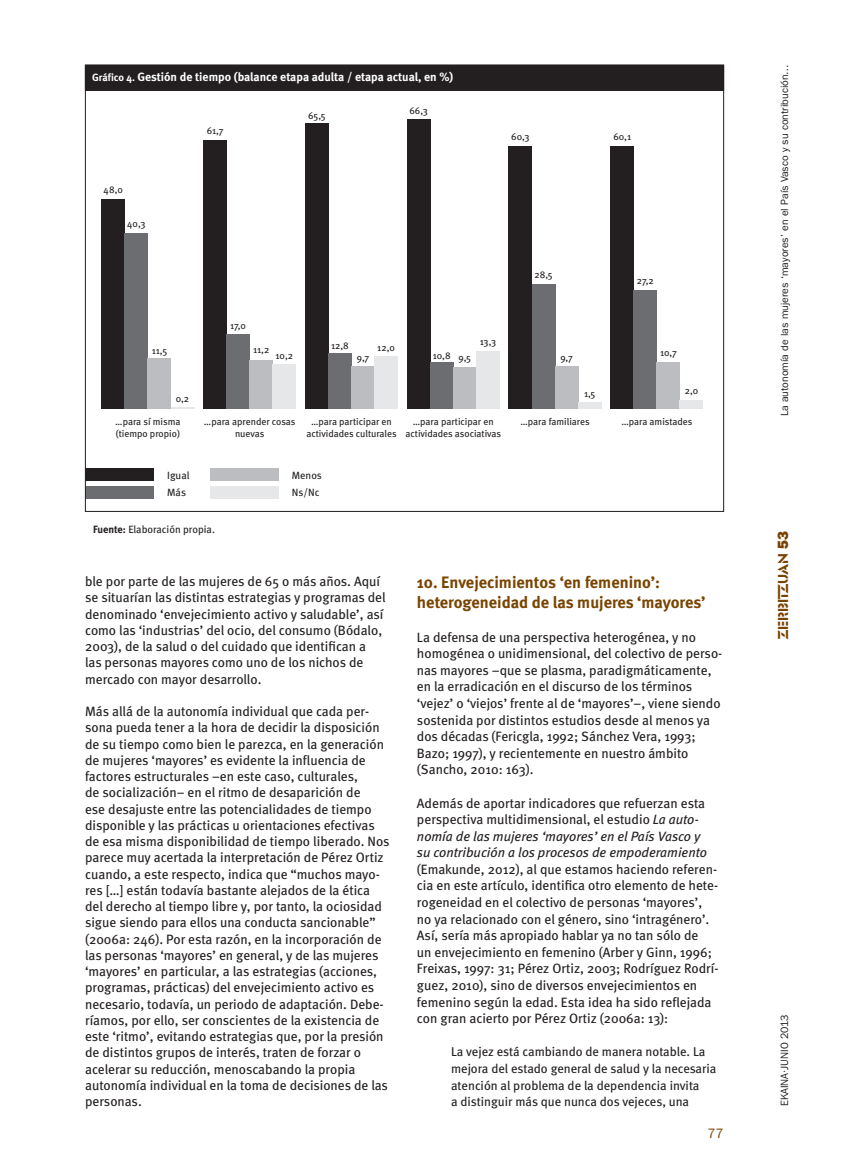
<style>
.page{position:relative;width:851px;height:1170px;background:#fff}
.page>*{position:absolute;margin:0;border:0;box-sizing:border-box;transform-origin:0 0}
.Tit01{font:700 16.5px/20.2px "Meta";color:#794400}
.t1{font:15px "Glaser Ste D";color:#794400}
.Texto{font:13.5px/16.2px "Meta";color:#231f20}
.t2{font:13.5px "Franklin Gothic IT Cby BT";color:#794400}
.Sangrado{font:12.75px/16.6px "Meta";color:#231f20}
.t3{font:700 12px "Meta";color:#fff}
.t4{font:10.5px "Franklin Gothic";color:#231f20}
.t5{font:10.5px/17.7px "Meta";color:#231f20}
.t6{font:10.5px "Franklin Gothic IT Cby BT";color:#231f20}
.t7{font:9.75px/11.7px "Meta";color:#231f20;text-align:center}
.s1{font-size:10.5px}
.s2{font-weight:700}
.s3{font-style:italic}
.s4{font-family:"Franklin Gothic";font-weight:800}
</style>
<div class="page">
<div style="left:85px;top:65px;width:638px;height:25px;background:#231f20"></div>
<div style="left:85px;top:468px;width:68px;height:13px;background:#231f20"></div>
<div style="left:85px;top:485px;width:68px;height:13px;background:#6c6d70"></div>
<div style="left:210px;top:468px;width:68px;height:13px;background:#bcbdc0"></div>
<div style="left:210px;top:485px;width:68px;height:13px;background:#e6e7e9"></div>
<div style="left:102px;top:199px;width:23px;height:209px;background:#231f20"></div>
<div style="left:125px;top:233px;width:23px;height:175px;background:#6c6d70"></div>
<div style="left:148px;top:358px;width:23px;height:50px;background:#bcbdc0"></div>
<svg style="left:171px;top:407px;width:23px;height:1px"></svg>
<div style="left:203px;top:140px;width:23px;height:268px;background:#231f20"></div>
<div style="left:226px;top:334px;width:23px;height:74px;background:#6c6d70"></div>
<div style="left:250px;top:359px;width:23px;height:49px;background:#bcbdc0"></div>
<div style="left:273px;top:364px;width:23px;height:44px;background:#e6e7e9"></div>
<div style="left:305px;top:123px;width:23px;height:285px;background:#231f20"></div>
<div style="left:328px;top:352px;width:23px;height:56px;background:#6c6d70"></div>
<div style="left:351px;top:366px;width:23px;height:42px;background:#bcbdc0"></div>
<div style="left:374px;top:356px;width:23px;height:52px;background:#e6e7e9"></div>
<div style="left:407px;top:119px;width:23px;height:289px;background:#231f20"></div>
<div style="left:430px;top:361px;width:23px;height:47px;background:#6c6d70"></div>
<div style="left:453px;top:367px;width:23px;height:41px;background:#bcbdc0"></div>
<div style="left:476px;top:350px;width:23px;height:58px;background:#e6e7e9"></div>
<div style="left:509px;top:145px;width:23px;height:263px;background:#231f20"></div>
<div style="left:532px;top:284px;width:23px;height:124px;background:#6c6d70"></div>
<div style="left:555px;top:366px;width:23px;height:42px;background:#bcbdc0"></div>
<div style="left:578px;top:402px;width:23px;height:6px;background:#e6e7e9"></div>
<div style="left:610px;top:146px;width:23px;height:262px;background:#231f20"></div>
<div style="left:633px;top:290px;width:23px;height:118px;background:#6c6d70"></div>
<div style="left:656px;top:361px;width:23px;height:47px;background:#bcbdc0"></div>
<div style="left:679px;top:400px;width:24px;height:8px;background:#e6e7e9"></div>
<p class="t3" style="left:92px;top:70px;width:363px"><span class="s1">Gráfico 4.</span> Gestión de tiempo (balance etapa adulta / etapa actual, en %)</p>
<p class="t7" style="left:207px;top:125px;width:18px">61,7</p>
<p class="t7" style="left:308px;top:110px;width:19px">65,5</p>
<p class="t7" style="left:409px;top:104px;width:20px">66,3</p>
<p class="t7" style="left:511px;top:130px;width:20px">60,3</p>
<p class="t7" style="left:613px;top:130px;width:19px">60,1</p>
<p class="t7" style="left:104px;top:183px;width:21px">48,0</p>
<p class="t7" style="left:127px;top:217px;width:20px">40,3</p>
<p class="t7" style="left:230px;top:319px;width:17px">17,0</p>
<p class="t7" style="left:152px;top:344px;width:17px">11,5</p>
<p class="t7" style="left:253px;top:343px;width:18px">11,2</p>
<p class="t7" style="left:275px;top:349px;width:19px">10,2</p>
<p class="t7" style="left:176px;top:392px;width:15px">0,2</p>
<p class="t7" style="left:331px;top:339px;width:19px">12,8</p>
<p class="t7" style="left:377px;top:341px;width:19px">12,0</p>
<p class="t7" style="left:357px;top:352px;width:14px">9,7</p>
<p class="t7" style="left:432px;top:349px;width:19px">10,8</p>
<p class="t7" style="left:458px;top:352px;width:14px">9,5</p>
<p class="t7" style="left:479px;top:335px;width:18px">13,3</p>
<p class="t7" style="left:534px;top:269px;width:20px">28,5</p>
<p class="t7" style="left:636px;top:275px;width:18px">27,2</p>
<p class="t7" style="left:560px;top:351px;width:14px">9,7</p>
<p class="t7" style="left:660px;top:346px;width:18px">10,7</p>
<p class="t7" style="left:584px;top:387px;width:13px">1,5</p>
<p class="t7" style="left:684px;top:385px;width:15px">2,0</p>
<p class="t7" style="left:115px;top:415px;width:67px;text-align:left">…para sí misma (tiempo propio)</p>
<p class="t7" style="left:204px;top:415px;width:93px">…para aprender cosas nuevas</p>
<p class="t7" style="left:306px;top:415px;width:92px">…para participar en actividades culturales</p>
<p class="t7" style="left:405px;top:415px;width:97px">…para participar en actividades asociativas</p>
<p class="t7" style="left:520px;top:415px;width:71px">…para familiares</p>
<p class="t7" style="left:621px;top:415px;width:72px">…para amistades</p>
<p class="t5" style="left:167px;top:466px;width:24px">Igual<br>Más</p>
<p class="t5" style="left:292px;top:466px;width:31px">Menos<br>Ns/Nc</p>
<p class="t5" style="left:93px;top:520px;width:123px"><span class="s2">Fuente:</span> Elaboración propia.</p>
<p class="Texto" style="left:85px;top:573px;width:302px">ble por parte de las mujeres de 65 o más años. Aquí se situarían las distintas estrategias y programas del denominado ‘envejecimiento activo y saludable’, así como las ‘industrias’ del ocio, del consumo (Bódalo, 2003), de la salud o del cuidado que identifican a las personas mayores como uno de los nichos de mercado con mayor desarrollo.</p>
<p class="Texto" style="left:85px;top:703px;width:306px">Más allá de la autonomía individual que cada per&shy;sona pueda tener a la hora de decidir la disposición de su tiempo como bien le parezca, en la generación de mujeres ‘mayores’ es evidente la influencia de factores estructurales –en este caso, culturales,<br>de socialización– en el ritmo de desaparición de<br>ese desajuste entre las potencialidades de tiempo disponible y las prácticas u orientaciones efectivas de esa misma disponibilidad de tiempo liberado. Nos parece muy acertada la interpretación de Pérez Ortiz cuando, a este respecto, indica que “muchos mayo&shy;res […] están todavía bastante alejados de la ética del derecho al tiempo libre y, por tanto, la ociosidad sigue siendo para ellos una conducta sancionable” (2006a: 246). Por esta razón, en la incorporación de las personas ‘mayores’ en general, y de las mujeres ‘mayores’ en particular, a las estrategias (acciones, programas, prácticas) del envejecimiento activo es necesario, todavía, un periodo de adaptación. Debe&shy;ríamos, por ello, ser conscientes de la existencia de este ‘ritmo’, evitando estrategias que, por la presión de distintos grupos de interés, traten de forzar o acelerar su reducción, menoscabando la propia autonomía individual en la toma de decisiones de las personas.</p>
<p class="Tit01" style="left:417px;top:572px;width:290px">10. Envejecimientos ‘en femenino’: heterogeneidad de las mujeres ‘mayores’</p>
<p class="Texto" style="left:417px;top:628px;width:307px;line-height:16.6px">La defensa de una perspectiva heterogénea, y no homogénea o unidimensional, del colectivo de perso&shy;nas mayores –que se plasma, paradigmáticamente, en la erradicación en el discurso de los términos ‘vejez’ o ‘viejos’ frente al de ‘mayores’–, viene siendo sostenida por distintos estudios desde al menos ya dos décadas (Fericgla, 1992; Sánchez Vera, 1993; Bazo; 1997), y recientemente en nuestro ámbito (Sancho, 2010: 163).</p>
<p class="Texto" style="left:417px;top:794px;width:303px;line-height:16.6px">Además de aportar indicadores que refuerzan esta perspectiva multidimensional, el estudio <span class="s3">La auto&shy;nomía de las mujeres ‘mayores’ en el País Vasco y<br>su contribución a los procesos de empoderamiento </span>(Emakunde, 2012), al que estamos haciendo referen&shy;cia en este artículo, identifica otro elemento de hete&shy;rogeneidad en el colectivo de personas ‘mayores’, no ya relacionado con el género, sino ‘intragénero’.<br>Así, sería más apropiado hablar ya no tan sólo de<br>un envejecimiento en femenino (Arber y Ginn, 1996; Freixas, 1997: 31; Pérez Ortiz, 2003; Rodríguez Rodrí&shy;guez, 2010), sino de diversos envejecimientos en femenino según la edad. Esta idea ha sido reflejada con gran acierto por Pérez Ortiz (2006a: 13):</p>
<p class="Sangrado" style="left:451px;top:1043px;width:267px">La vejez está cambiando de manera notable. La mejora del estado general de salud y la necesaria atención al problema de la dependencia invita<br>a distinguir más que nunca dos vejeces, una</p>
<p class="t2" style="left:707px;top:1125px;width:18px">77</p>
<p class="t4" style="left:778px;top:416px;width:354px;rotate:-90deg">La autonomía de las mujeres ‘mayores’ en el País Vasco y su contribución…</p>
<p class="t1" style="left:774px;top:639px;width:110px;rotate:-90deg">ZERBITZUAN <span class="s4">53</span></p>
<p class="t6" style="left:778px;top:1105px;width:93px;rotate:-90deg">EKAINA·JUNIO 2013</p>
</div>
